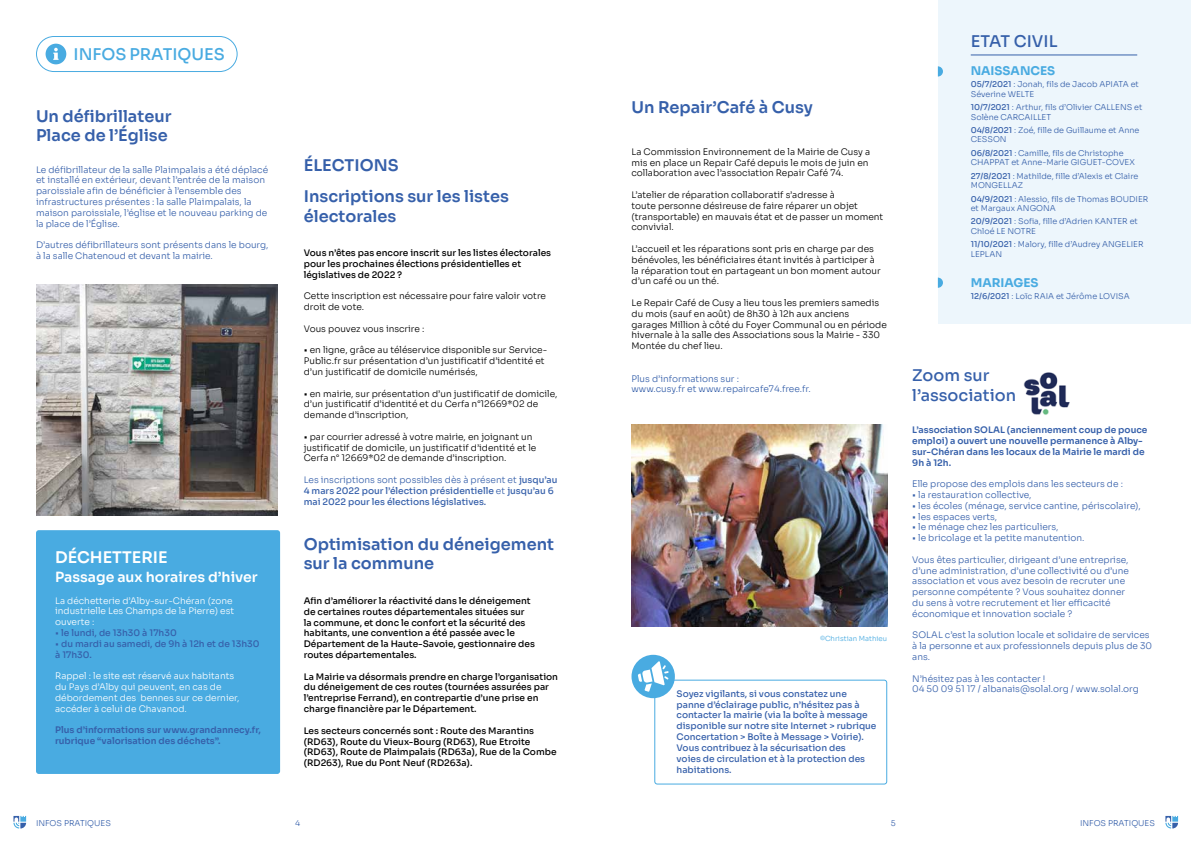
<style>
.page{position:relative;width:1191px;height:842px;background:#fff}
.page>*{position:absolute;margin:0;border:0;box-sizing:border-box;transform-origin:0 0}
.t1{font:600 16.1px/19.4px "Sora";color:#3660aa}
.t2{font:500 16.1px/19.4px "Sora";color:#3660aa}
.t3{font:500 16.1px "Sora";color:#49abe1}
.t4{font:600 16px "Sora";color:#fff}
.t5{font:600 14px "Sora";color:#fff}
.t6{font:700 12px "Sora";color:#49abe1}
.t7{font:300 9px/10.8px "Sora";color:#000}
.t8{font:300 9px/10.8px "Sora";color:#3660aa}
.t9{font:500 9px/10.8px "Sora";color:#000}
.t10{font:500 9px/10.8px "Sora";color:#3660aa}
.t11{font:600 9px/10.8px "Sora";color:#3660aa}
.t12{font:300 9px/10.8px "Sora";color:#fff}
.t13{font:300 8px/9.6px "Sora";color:#3660aa}
.t14{font:300 7px "Sora";color:#49abe1}
.s1{font-weight:300}
.s2{font-weight:500}
</style>
<div class="page">
<div style="left:654px;top:680px;width:233px;height:104px;border:1px solid #49abe1;border-radius:3px"></div>
<div style="left:938px;top:0;width:253px;height:324px;background:#edf6fc"></div>
<div style="left:36px;top:530px;width:244px;height:244px;background:#49abe1;border-radius:3px"></div>
<hr style="left:970px;top:55px;width:167px;height:1px;background:#3660aa">
<img style="left:631px;top:424px;width:256px;height:203px">
<svg style="left:13px;top:816px;width:13px;height:12px"></svg>
<svg style="left:1165px;top:816px;width:13px;height:12px"></svg>
<div style="left:631px;top:655px;width:44px;height:43px;background:#49abe1;border-radius:50%"></div>
<svg style="left:638px;top:661px;width:30px;height:31px"></svg>
<svg style="left:938px;top:66px;width:5px;height:11px"></svg>
<svg style="left:938px;top:278px;width:5px;height:10px"></svg>
<div style="left:36px;top:36px;width:202px;height:36px;border:1px solid #49abe1;border-radius:18px"></div>
<svg style="left:46px;top:44px;width:20px;height:20px"></svg>
<img style="left:1023px;top:372px;width:47px;height:43px">
<img style="left:36px;top:284px;width:242px;height:232px">
<h1 class="t3" style="left:74px;top:41px;width:153px">INFOS PRATIQUES</h1>
<h1 class="t1" style="left:36px;top:105px;width:137px">Un défibrillateur<br>Place de l’Église</h1>
<p class="t8" style="left:36px;top:163px;width:234px">Le défibrillateur de la salle Plaimpalais a été déplacé et installé en extérieur, devant l’entrée de la maison paroissiale afin de bénéficier à l’ensemble des infrastructures présentes : la salle Plaimpalais, la maison paroissiale, l’église et le nouveau parking de la place de l’Église.</p>
<p class="t8" style="left:36px;top:239px;width:234px">D’autres défibrillateurs sont présents dans le bourg, à la salle Chatenoud et devant la mairie.</p>
<h2 class="t4" style="left:55px;top:544px;width:114px">DÉCHETTERIE</h2>
<h3 class="t5" style="left:55px;top:565px;width:204px">Passage aux horaires d’hiver</h3>
<p class="t12" style="left:55px;top:594px;width:181px">La déchetterie d’Alby-sur-Chéran (zone industrielle Les Champs de la Pierre) est ouverte :</p>
<p class="t10" style="left:55px;top:626px;width:123px"><span class="s1">•</span> le lundi, de 13h30 à 17h30</p>
<p class="t10" style="left:55px;top:637px;width:206px"><span class="s1">•</span> du mardi au samedi, de 9h à 12h et de 13h30 à 17h30.</p>
<p class="t12" style="left:55px;top:670px;width:186px">Rappel : le site est réservé aux habitants du Pays d’Alby qui peuvent, en cas de débordement des bennes sur ce dernier, accéder à celui de Chavanod.</p>
<p class="t11" style="left:55px;top:724px;width:207px">Plus d’informations sur www.grandannecy.fr, rubrique “valorisation des déchets”.</p>
<h1 class="t1" style="left:304px;top:148px;width:207px;line-height:31.5px">ÉLECTIONS<br>Inscriptions sur les listes</h1>
<h1 class="t1" style="left:304px;top:205px;width:94px">électorales</h1>
<p class="t9" style="left:304px;top:247px;width:249px">Vous n’êtes pas encore inscrit sur les listes électorales pour les prochaines élections présidentielles et législatives de 2022 ?</p>
<p class="t7" style="left:304px;top:290px;width:244px">Cette inscription est nécessaire pour faire valoir votre droit de vote.</p>
<p class="t7" style="left:304px;top:322px;width:122px">Vous pouvez vous inscrire :</p>
<p class="t7" style="left:304px;top:344px;width:245px">• en ligne, grâce au téléservice disponible sur Service-<br>Public.fr sur présentation d’un justificatif d’identité et d’un justificatif de domicile numérisés,</p>
<p class="t7" style="left:304px;top:387px;width:255px">• en mairie, sur présentation d’un justificatif de domicile, d’un justificatif d’identité et du Cerfa n°12669*02 de demande d’inscription,</p>
<p class="t7" style="left:304px;top:430px;width:234px">• par courrier adressé à votre mairie, en joignant un justificatif de domicile, un justificatif d’identité et le<br>Cerfa n° 12669*02 de demande d’inscription.</p>
<p class="t10" style="left:304px;top:473px;width:255px"><span class="s1">Les inscriptions sont possibles dès à présent et</span> jusqu’au<br>4 mars 2022 pour l’élection présidentielle <span class="s1">et</span> jusqu’au 6 mai 2022 pour les élections législatives.</p>
<h1 class="t1" style="left:304px;top:533px;width:252px">Optimisation du déneigement sur la commune</h1>
<p class="t9" style="left:304px;top:595px;width:233px">Afin d’améliorer la réactivité dans le déneigement de certaines routes départementales situées sur<br>la commune, et donc le confort et la sécurité des habitants, une convention a été passée avec le Département de la Haute-Savoie, gestionnaire des routes départementales.</p>
<p class="t9" style="left:304px;top:670px;width:256px">La Mairie va désormais prendre en charge l’organisation du déneigement de ces routes (tournées assurées par l’entreprise Ferrand), en contrepartie d’une prise en charge financière par le Département.</p>
<p class="t9" style="left:304px;top:724px;width:254px">Les secteurs concernés sont : Route des Marantins (RD63), Route du Vieux-Bourg (RD63), Rue Etroite (RD63), Route de Plaimpalais (RD63a), Rue de la Combe (RD263), Rue du Pont Neuf (RD263a).</p>
<h1 class="t1" style="left:631px;top:96px;width:183px">Un Repair’Café à Cusy</h1>
<p class="t7" style="left:631px;top:145px;width:240px">La Commission Environnement de la Mairie de Cusy a mis en place un Repair Café depuis le mois de juin en collaboration avec l’association Repair Café 74.</p>
<p class="t7" style="left:631px;top:189px;width:253px">L’atelier de réparation collaboratif s’adresse à<br>toute personne désireuse de faire réparer un objet (transportable) en mauvais état et de passer un moment convivial.</p>
<p class="t7" style="left:631px;top:243px;width:251px">L’accueil et les réparations sont pris en charge par des bénévoles, les bénéficiaires étant invités à participer à la réparation tout en partageant un bon moment autour d’un café ou un thé.</p>
<p class="t7" style="left:631px;top:297px;width:257px">Le Repair Café de Cusy a lieu tous les premiers samedis du mois (sauf en août) de 8h30 à 12h aux anciens garages Million à côté du Foyer Communal ou en période hivernale à la salle des Associations sous la Mairie - 330<br>Montée du chef lieu.</p>
<p class="t8" style="left:631px;top:372px;width:181px">Plus d’informations sur :<br>www.cusy.fr et www.repaircafe74.free.fr.</p>
<p class="t14" style="left:820px;top:633px;width:69px">©Christian Mathieu</p>
<p class="t10" style="left:676px;top:687px;width:201px">Soyez vigilants, si vous constatez une panne d’éclairage public, n’hésitez pas à contacter la mairie (via la boîte à message disponible sur notre site Internet &gt; rubrique Concertation &gt; Boîte à Message &gt; Voirie).<br>Vous contribuez à la sécurisation des<br>voies de circulation et à la protection des habitations.</p>
<h1 class="t2" style="left:970px;top:30px;width:88px">ETAT CIVIL</h1>
<h3 class="t6" style="left:970px;top:61px;width:86px">NAISSANCES</h3>
<p class="t13" style="left:970px;top:79px;width:170px"><span class="s2">05/7/2021</span> : Jonah, fils de Jacob APIATA et<br>Séverine WELTE</p>
<p class="t13" style="left:970px;top:102px;width:173px"><span class="s2">10/7/2021</span> : Arthur, fils d’Olivier CALLENS et<br>Solène CARCAILLET</p>
<p class="t13" style="left:970px;top:124px;width:170px"><span class="s2">04/8/2021</span> : Zoé, fille de Guillaume et Anne<br>CESSON</p>
<p class="t13" style="left:970px;top:147px;width:166px"><span class="s2">06/8/2021</span> : Camille, fils de Christophe<br>CHAPPAT et Anne-Marie GIGUET-COVEX</p>
<p class="t13" style="left:970px;top:170px;width:169px"><span class="s2">27/8/2021</span> : Mathilde, fille d’Alexis et Claire<br>MONGELLAZ</p>
<p class="t13" style="left:970px;top:193px;width:179px"><span class="s2">04/9/2021</span> : Alessio, fils de Thomas BOUDIER et Margaux ANGONA</p>
<p class="t13" style="left:970px;top:216px;width:169px"><span class="s2">20/9/2021</span> : Sofia, fille d’Adrien KANTER et<br>Chloé LE NOTRE</p>
<p class="t13" style="left:970px;top:239px;width:174px"><span class="s2">11/10/2021</span> : Malory, fille d’Audrey ANGELIER<br>LEPLAN</p>
<h3 class="t6" style="left:970px;top:273px;width:69px">MARIAGES</h3>
<p class="t13" style="left:970px;top:291px;width:160px"><span class="s2">12/6/2021</span> : Loïc RAIA et Jérôme LOVISA</p>
<h1 class="t2" style="left:912px;top:364px;width:155px">Zoom sur l’association SOLA</h1>
<p class="t11" style="left:912px;top:424px;width:237px">L’association SOLAL (anciennement coup de pouce emploi) a ouvert une nouvelle permanence à Alby&shy;sur-Chéran dans les locaux de la Mairie le mardi de 9h à 12h.</p>
<p class="t8" style="left:912px;top:478px;width:212px">Elle propose des emplois dans les secteurs de :</p>
<p class="t8" style="left:912px;top:488px;width:121px">• la restauration collective,</p>
<p class="t8" style="left:912px;top:499px;width:230px">• les écoles (ménage, service cantine, périscolaire),</p>
<p class="t8" style="left:912px;top:510px;width:86px">• les espaces verts,</p>
<p class="t8" style="left:912px;top:521px;width:148px">• le ménage chez les particuliers,</p>
<p class="t8" style="left:912px;top:532px;width:174px">• le bricolage et la petite manutention.</p>
<p class="t8" style="left:912px;top:553px;width:218px">Vous êtes particulier, dirigeant d’une entreprise, d’une administration, d’une collectivité ou d’une association et vous avez besoin de recruter une personne compétente ? Vous souhaitez donner du sens à votre recrutement et lier efficacité économique et innovation sociale ?</p>
<p class="t8" style="left:912px;top:629px;width:241px">SOLAL c’est la solution locale et solidaire de services à la personne et aux professionnels depuis plus de 30 ans.</p>
<p class="t8" style="left:912px;top:672px;width:228px">N’hésitez pas à les contacter !<br>04 50 09 51 17 / albanais@solal.org / www.solal.org</p>
<p class="t13" style="left:36px;top:818px;width:76px">INFOS PRATIQUES</p>
<p class="t13" style="left:295px;top:818px;width:7px">4</p>
<p class="t13" style="left:890px;top:818px;width:6px">5</p>
<p class="t13" style="left:1080px;top:818px;width:76px">INFOS PRATIQUES</p>
</div>
